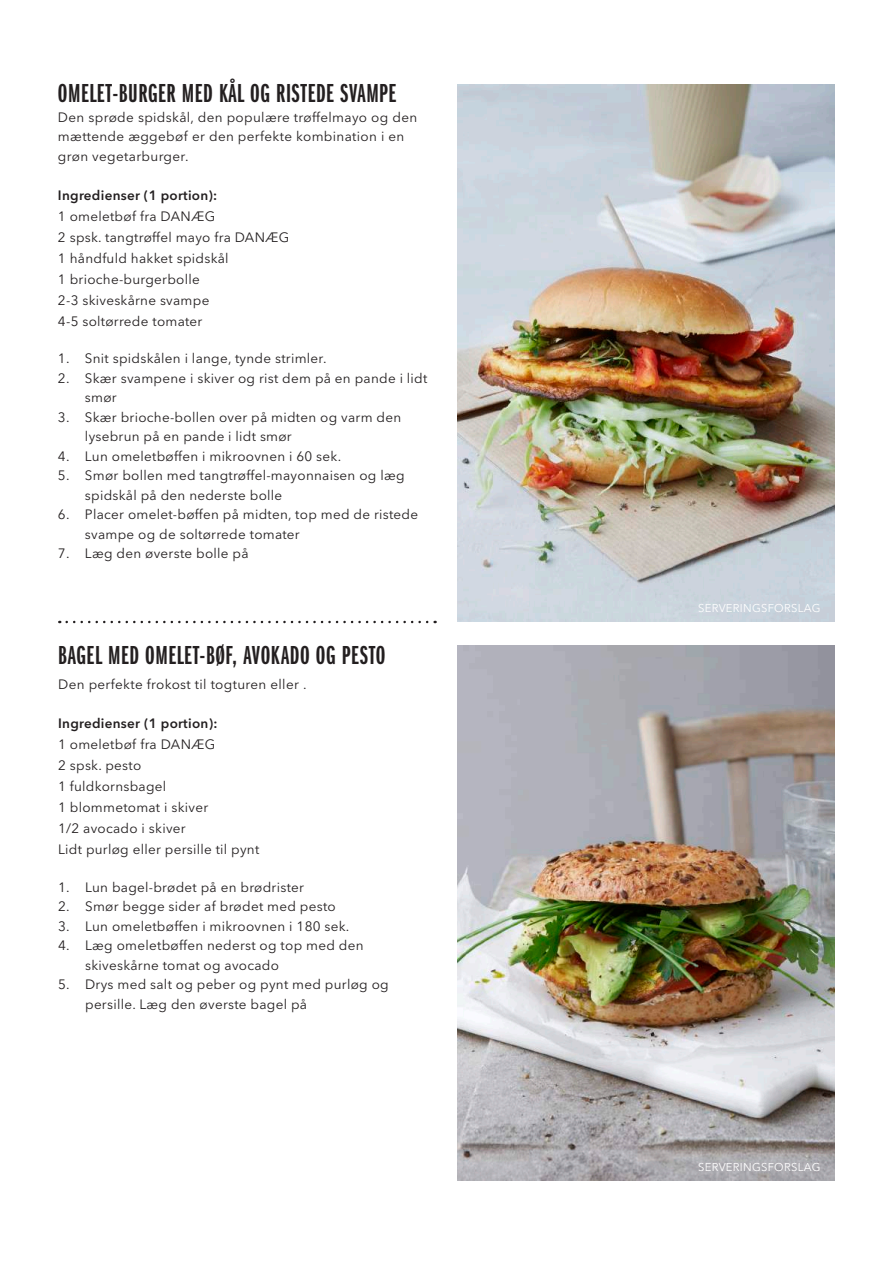
<style>
.page{position:relative;width:893px;height:1263px;background:#fff}
.page>*{position:absolute;margin:0;border:0;box-sizing:border-box;transform-origin:0 0}
.t1{font:27px "Franklin Gothic URW Ext Com D Dem";letter-spacing:.02em;color:#231f20}
.t2{font:13.5px/21px "Avenir Next LT Pro";letter-spacing:.02em;color:#231f20}
.t3{font:600 13.5px "Avenir Next LT Pro";letter-spacing:.02em;color:#231f20}
.t4{font:11.25px "Avenir Next LT Pro";letter-spacing:.025em;color:#fff}
</style>
<div class="page">
<img style="left:457px;top:84px;width:378px;height:537px">
<img style="left:457px;top:646px;width:378px;height:535px">
<svg style="left:67px;top:621px;width:369px;height:2px"></svg>
<h1 class="t1" style="left:58px;top:79px;width:340px">OMELET-BURGER MED KÅL OG RISTEDE SVAMPE</h1>
<p class="t2" style="left:58px;top:107px;width:361px;line-height:19.5px">Den sprøde spidskål, den populære trøffelmayo og den mættende æggebøf er den perfekte kombination i en grøn vegetarburger.</p>
<p class="t3" style="left:58px;top:187px;width:161px">Ingredienser (1 portion):</p>
<p class="t2" style="left:58px;top:205px;width:233px">1 omeletbøf fra DANÆG<br>2 spsk. tangtrøffel mayo fra DANÆG<br>1 håndfuld hakket spidskål<br>1 brioche-burgerbolle<br>2-3 skiveskårne svampe<br>4-5 soltørrede tomater</p>
<p class="t2" style="left:58px;top:348px;width:270px">1. Snit spidskålen i lange, tynde strimler.</p>
<p class="t2" style="left:85px;top:368px;width:344px;line-height:19.5px;text-indent:-27px">2. Skær svampene i skiver og rist dem på en pande i lidt smør</p>
<p class="t2" style="left:85px;top:407px;width:318px;line-height:19.5px;text-indent:-27px">3. Skær brioche-bollen over på midten og varm den lysebrun på en pande i lidt smør</p>
<p class="t2" style="left:58px;top:445px;width:285px">4. Lun omeletbøffen i mikroovnen i 60 sek.</p>
<p class="t2" style="left:85px;top:466px;width:321px;line-height:19.5px;text-indent:-27px">5. Smør bollen med tangtrøffel-mayonnaisen og læg spidskål på den nederste bolle</p>
<p class="t2" style="left:85px;top:505px;width:335px;line-height:19.5px;text-indent:-27px">6. Placer omelet-bøffen på midten, top med de ristede svampe og de soltørrede tomater</p>
<p class="t2" style="left:58px;top:543px;width:192px">7. Læg den øverste bolle på</p>
<h1 class="t1" style="left:58px;top:640px;width:329px">BAGEL MED OMELET-BØF, AVOKADO OG PESTO</h1>
<p class="t2" style="left:58px;top:674px;width:250px">Den perfekte frokost til togturen eller .</p>
<p class="t3" style="left:58px;top:715px;width:161px">Ingredienser (1 portion):</p>
<p class="t2" style="left:58px;top:734px;width:203px">1 omeletbøf fra DANÆG<br>2 spsk. pesto<br>1 fuldkornsbagel<br>1 blommetomat i skiver<br>1/2 avocado i skiver<br>Lidt purløg eller persille til pynt</p>
<p class="t2" style="left:58px;top:876px;width:247px">1. Lun bagel-brødet på en brødrister</p>
<p class="t2" style="left:58px;top:896px;width:279px">2. Smør begge sider af brødet med pesto</p>
<p class="t2" style="left:58px;top:915px;width:293px">3. Lun omeletbøffen i mikroovnen i 180 sek.</p>
<p class="t2" style="left:85px;top:936px;width:280px;line-height:19.5px;text-indent:-27px">4. Læg omeletbøffen nederst og top med den skiveskårne tomat og avocado</p>
<p class="t2" style="left:85px;top:975px;width:305px;line-height:19.5px;text-indent:-27px">5. Drys med salt og peber og pynt med purløg og persille. Læg den øverste bagel på</p>
<p class="t4" style="left:698px;top:602px;width:124px">SERVERINGSFORSLAG</p>
<p class="t4" style="left:698px;top:1160px;width:124px">SERVERINGSFORSLAG</p>
</div>
